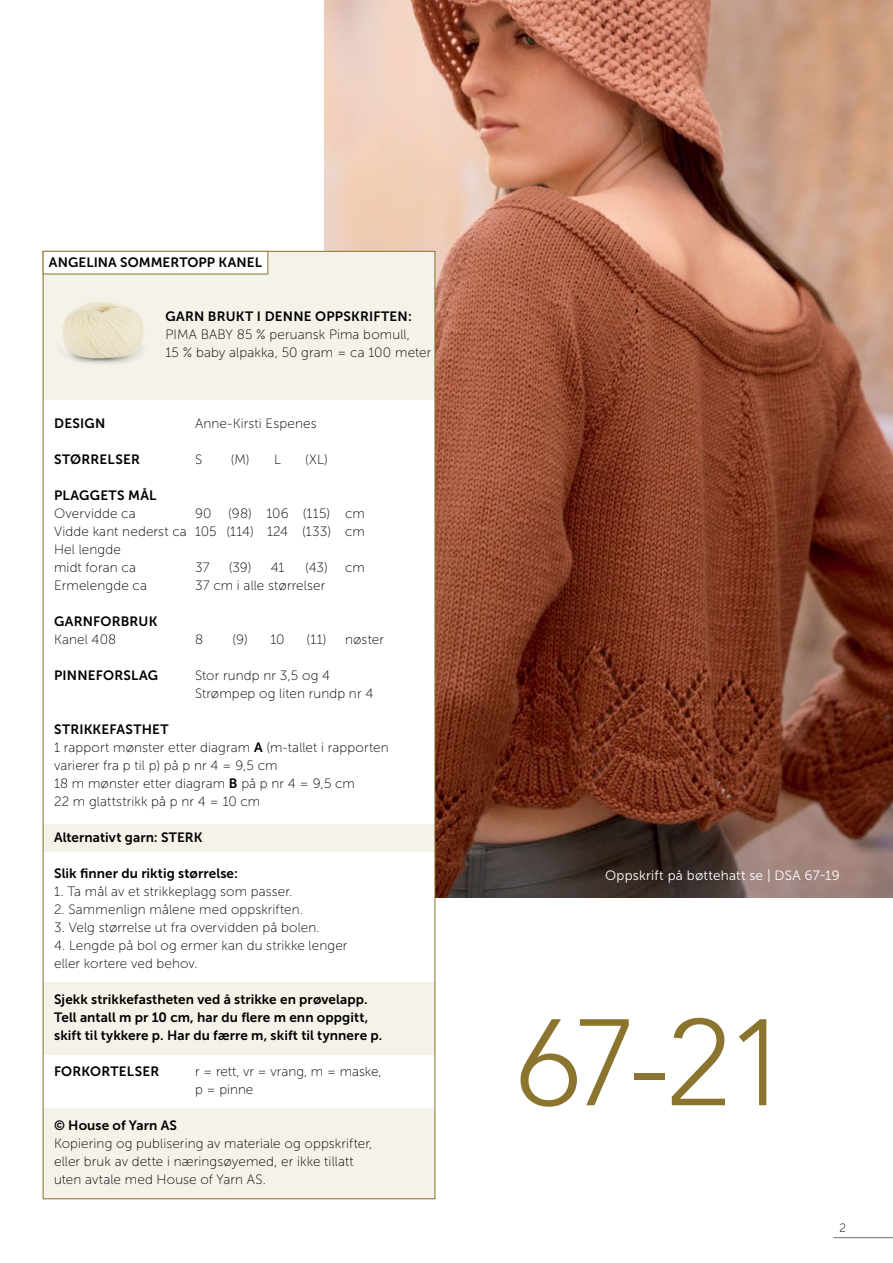
<style>
.page{position:relative;width:893px;height:1263px;background:#fff}
.page>*{position:absolute;margin:0;border:0;box-sizing:border-box;transform-origin:0 0}
.t1{font:300 121.5px "Avenir";color:#8b752e}
.INNHOLD{font:13.5px "Museo Sans 100";letter-spacing:.01em;color:#000}
.INNHOLD-2{font:13.5px "Museo Sans 700";letter-spacing:.01em;color:#000}
.INNHOLD_-_Midtstilt{font:13.5px "Museo Sans 300";letter-spacing:.015em;color:#fff}
.INNHOLD-_Opps{font:13.5px "Museo Sans 700";letter-spacing:.005em;color:#000}
.INNHOLD-3{font:13.5px "Museo Sans 700";letter-spacing:.03em;color:#000}
.t2{font:12px "Museo Sans 100";color:#000}
.s1{font-family:"Museo Sans 700"}
</style>
<div class="page">
<hr style="left:833px;top:1237px;width:60px;height:1px;background:#6d6e71">
<img style="left:325px;top:0;width:568px;height:897px">
<div style="left:43px;top:251px;width:392px;height:948px;background:#fff"></div>
<div style="left:43px;top:982px;width:392px;height:72px;background:#f5f2ea"></div>
<div style="left:43px;top:1108px;width:392px;height:91px;background:#f5f2ea"></div>
<div style="left:43px;top:824px;width:392px;height:28px;background:#f5f2ea"></div>
<div style="left:43px;top:251px;width:392px;height:148px;background:#f5f2ea"></div>
<img style="left:62px;top:301px;width:82px;height:63px">
<div style="left:43px;top:251px;width:225px;height:23px;background:#fff"></div>
<div style="left:43px;top:251px;width:225px;height:23px;border:1px solid #8b752e"></div>
<p class="INNHOLD-_Opps" style="left:49px;top:255px;width:214px">ANGELINA SOMMERTOPP KANEL</p>
<p class="INNHOLD-2" style="left:165px;top:309px;width:248px">GARN BRUKT I DENNE OPPSKRIFTEN:</p>
<p class="INNHOLD" style="left:165px;top:327px;width:246px">PIMA BABY 85 % peruansk Pima bomull,</p>
<p class="INNHOLD" style="left:165px;top:345px;width:267px">15 % baby alpakka, 50 gram = ca 100 meter</p>
<p class="INNHOLD-2" style="left:54px;top:415px;width:53px">DESIGN</p>
<p class="INNHOLD" style="left:195px;top:416px;width:123px">Anne-Kirsti Espenes</p>
<p class="INNHOLD-2" style="left:54px;top:451px;width:87px">STØRRELSER</p>
<p class="INNHOLD" style="left:195px;top:452px;width:9px">S</p>
<p class="INNHOLD" style="left:231px;top:452px;width:52px">(M) L</p>
<p class="INNHOLD" style="left:305px;top:452px;width:24px">(XL)</p>
<p class="INNHOLD-3" style="left:54px;top:487px;width:104px">PLAGGETS MÅL</p>
<p class="INNHOLD" style="left:54px;top:506px;width:83px">Overvidde ca</p>
<p class="INNHOLD" style="left:195px;top:506px;width:171px">90 (98) 106 (115) cm</p>
<p class="INNHOLD" style="left:54px;top:524px;width:312px">Vidde kant nederst ca 105 (114) 124 (133) cm</p>
<p class="INNHOLD" style="left:54px;top:542px;width:68px">Hel lengde</p>
<p class="INNHOLD" style="left:54px;top:560px;width:83px">midt foran ca</p>
<p class="INNHOLD" style="left:195px;top:560px;width:16px">37</p>
<p class="INNHOLD" style="left:229px;top:560px;width:57px">(39) 41</p>
<p class="INNHOLD" style="left:305px;top:560px;width:61px">(43) cm</p>
<p class="INNHOLD" style="left:54px;top:578px;width:95px">Ermelengde ca</p>
<p class="INNHOLD" style="left:195px;top:578px;width:132px">37 cm i alle størrelser</p>
<p class="INNHOLD-2" style="left:54px;top:613px;width:105px">GARNFORBRUK</p>
<p class="INNHOLD" style="left:54px;top:632px;width:64px">Kanel 408</p>
<p class="INNHOLD" style="left:195px;top:632px;width:10px">8</p>
<p class="INNHOLD" style="left:232px;top:632px;width:54px">(9) 10</p>
<p class="INNHOLD" style="left:307px;top:632px;width:79px">(11) nøster</p>
<p class="INNHOLD-2" style="left:54px;top:667px;width:105px">PINNEFORSLAG</p>
<p class="INNHOLD" style="left:195px;top:668px;width:136px">Stor rundp nr 3,5 og 4</p>
<p class="INNHOLD" style="left:195px;top:686px;width:180px">Strømpep og liten rundp nr 4</p>
<p class="INNHOLD-2" style="left:54px;top:721px;width:116px">STRIKKEFASTHET</p>
<p class="INNHOLD" style="left:54px;top:740px;width:336px">1 rapport mønster etter diagram <span class="s1">A</span> (m-tallet i rapporten</p>
<p class="INNHOLD" style="left:54px;top:758px;width:225px">varierer fra p til p) på p nr 4 = 9,5 cm</p>
<p class="INNHOLD" style="left:54px;top:776px;width:302px">18 m mønster etter diagram <span class="s1">B</span> på p nr 4 = 9,5 cm</p>
<p class="INNHOLD" style="left:54px;top:794px;width:208px">22 m glattstrikk på p nr 4 = 10 cm</p>
<p class="INNHOLD-2" style="left:54px;top:829px;width:150px">Alternativt garn: STERK</p>
<p class="INNHOLD-2" style="left:54px;top:865px;width:185px">Slik finner du riktig størrelse:</p>
<p class="INNHOLD" style="left:54px;top:884px;width:240px">1. Ta mål av et strikkeplagg som passer.</p>
<p class="INNHOLD" style="left:54px;top:902px;width:250px">2. Sammenlign målene med oppskriften.</p>
<p class="INNHOLD" style="left:54px;top:920px;width:267px">3. Velg størrelse ut fra overvidden på bolen.</p>
<p class="INNHOLD" style="left:54px;top:938px;width:295px">4. Lengde på bol og ermer kan du strikke lenger</p>
<p class="INNHOLD" style="left:54px;top:956px;width:145px">eller kortere ved behov.</p>
<p class="INNHOLD-2" style="left:54px;top:991px;width:315px">Sjekk strikkefastheten ved å strikke en prøvelapp.</p>
<p class="INNHOLD-2" style="left:54px;top:1009px;width:316px">Tell antall m pr 10 cm, har du flere m enn oppgitt,</p>
<p class="INNHOLD-2" style="left:54px;top:1027px;width:330px">skift til tykkere p. Har du færre m, skift til tynnere p.</p>
<p class="INNHOLD-2" style="left:54px;top:1063px;width:107px">FORKORTELSER</p>
<p class="INNHOLD" style="left:195px;top:1064px;width:188px">r = rett, vr = vrang, m = maske,</p>
<p class="INNHOLD" style="left:195px;top:1082px;width:60px">p = pinne</p>
<p class="INNHOLD-2" style="left:54px;top:1117px;width:124px">© House of Yarn AS</p>
<p class="INNHOLD" style="left:54px;top:1136px;width:320px">Kopiering og publisering av materiale og oppskrifter,</p>
<p class="INNHOLD" style="left:54px;top:1154px;width:301px">eller bruk av dette i næringsøyemed, er ikke tillatt</p>
<p class="INNHOLD" style="left:54px;top:1172px;width:214px">uten avtale med House of Yarn AS.</p>
<p class="INNHOLD_-_Midtstilt" style="left:605px;top:868px;width:236px">Oppskrift på bøttehatt se | DSA 67-19</p>
<p class="t1" style="left:517px;top:991px;width:275px">67-21</p>
<p class="t2" style="left:839px;top:1221px;width:8px">2</p>
</div>
